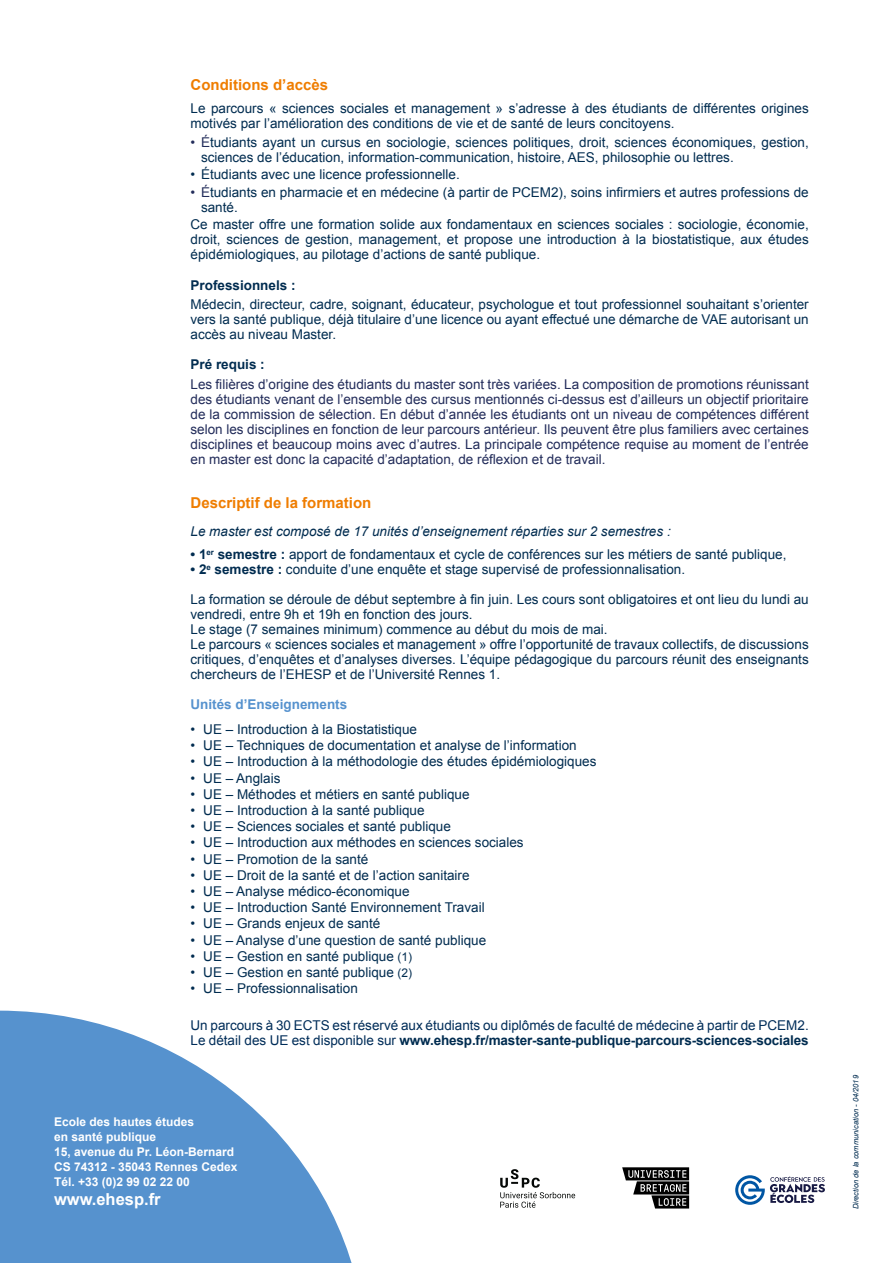
<style>
.page{position:relative;width:893px;height:1263px;background:#fff}
.page>*{position:absolute;margin:0;border:0;box-sizing:border-box;transform-origin:0 0}
.t1{font:700 16.5px "Arial";color:#fff}
.t2{font:700 15px "Arial";color:#ef7d00}
.t3{font:13.5px/15px "Arial";color:#002c50}
.t4{font:13.5px/15px "Arial";color:#222c5a;text-align:justify}
.t5{font:13.5px/15px "Arial";color:#002d59}
.t6{font:italic 13.5px "Arial";color:#002c50}
.t7{font:700 13.5px "Arial";color:#002c50}
.t8{font:700 13.5px "Arial";color:#5692ce}
.t9{font:700 12px/15px "Arial";color:#fff}
.t10{font:italic 7.5px "Arial";color:#002c50}
.s1{color:#222c5a}
.s2{font-weight:700}
.s3{font-size:12px}
.s4{font-weight:700;color:#002c50}
</style>
<div class="page">
<svg style="left:0;top:1011px;width:352px;height:252px;fill:#5692ce"></svg>
<svg style="left:500px;top:1169px;width:75px;height:39px"></svg>
<svg style="left:622px;top:1167px;width:67px;height:41px"></svg>
<svg style="left:735px;top:1175px;width:90px;height:30px"></svg>
<p class="t2" style="left:190px;top:74px;width:139px">Conditions d’accès</p>
<p class="t3" style="left:190px;top:101px;width:620px">Le parcours « sciences sociales et management » s’adresse à des étudiants de différentes origines motivés par l’amélioration des conditions de vie et de santé de leurs concitoyens.</p>
<p class="t3" style="left:201px;top:135px;width:609px;text-indent:-11px"><span class="s1">• É</span>tudiants ayant un cursus en sociologie, sciences politiques, droit, sciences économiques, gestion, sciences de l’éducation, information-communication, histoire, AES, philosophie ou lettres.</p>
<p class="t3" style="left:190px;top:167px;width:271px">• Étudiants avec une licence professionnelle.</p>
<p class="t3" style="left:201px;top:185px;width:609px;text-indent:-11px"><span class="s1">• É</span>tudiants en pharmacie et en médecine (à partir de PCEM2), soins infirmiers et autres professions de santé.</p>
<p class="t3" style="left:190px;top:217px;width:620px;text-align:justify">Ce master offre une formation solide aux fondamentaux en sciences sociales : sociologie, économie, droit, sciences de gestion, management, et propose une introduction à la biostatistique, aux études épidémiologiques, au pilotage d’actions de santé publique.</p>
<p class="t7" style="left:190px;top:276px;width:107px">Professionnels :</p>
<p class="t3" style="left:190px;top:297px;width:620px;text-align:justify">Médecin, directeur, cadre, soignant, éducateur, psychologue et tout professionnel souhaitant s’orienter vers la santé publique, déjà titulaire d’une licence ou ayant effectué une démarche de VAE autorisant un accès au niveau Master.</p>
<p class="t7" style="left:190px;top:355px;width:76px">Pré requis :</p>
<p class="t4" style="left:190px;top:376px;width:620px">Les filières d’origine des étudiants du master sont très variées. La composition de promotions réunissant des étudiants venant de l’ensemble des cursus mentionnés ci-dessus est d’ailleurs un objectif prioritaire de la commission de sélection. En début d’année les étudiants ont un niveau de compétences différent selon les disciplines en fonction de leur parcours antérieur. Ils peuvent être plus familiers avec certaines disciplines et beaucoup moins avec d’autres. La principale compétence requise au moment de l’entrée en master est donc la capacité d’adaptation, de réflexion et de travail.</p>
<p class="t2" style="left:190px;top:493px;width:182px">Descriptif de la formation</p>
<p class="t6" style="left:190px;top:522px;width:482px">Le master est composé de 17 unités d’enseignement réparties sur 2 semestres :</p>
<p class="t3" style="left:190px;top:547px;width:598px"><span class="s2">• 1</span><sup>er</sup> <span class="s2">semestre :</span> apport de fondamentaux et cycle de conférences sur les métiers de santé publique,</p>
<p class="t3" style="left:190px;top:562px;width:496px"><span class="s2">• 2</span><sup>e</sup> <span class="s2">semestre :</span> conduite d’une enquête et stage supervisé de professionnalisation.</p>
<p class="t3" style="left:190px;top:592px;width:620px">La formation se déroule de début septembre à fin juin. Les cours sont obligatoires et ont lieu du lundi au vendredi, entre 9h et 19h en fonction des jours.<br>Le stage (7 semaines minimum) commence au début du mois de mai.<br>Le parcours « sciences sociales et management » offre l’opportunité de travaux collectifs, de discussions critiques, d’enquêtes et d’analyses diverses. L’équipe pédagogique du parcours réunit des enseignants chercheurs de l’EHESP et de l’Université Rennes 1.</p>
<p class="t8" style="left:190px;top:695px;width:158px">Unités d’Enseignements</p>
<p class="t3" style="left:190px;top:722px;width:228px">• UE – Introduction à la Biostatistique</p>
<p class="t3" style="left:190px;top:738px;width:388px">• UE – Techniques de documentation et analyse de l’information</p>
<p class="t3" style="left:190px;top:754px;width:407px">• UE – Introduction à la méthodologie des études épidémiologiques</p>
<p class="t3" style="left:190px;top:770px;width:92px">• UE – Anglais</p>
<p class="t3" style="left:190px;top:787px;width:281px">• UE – Méthodes et métiers en santé publique</p>
<p class="t3" style="left:190px;top:803px;width:236px">• UE – Introduction à la santé publique</p>
<p class="t3" style="left:190px;top:819px;width:262px">• UE – Sciences sociales et santé publique</p>
<p class="t3" style="left:190px;top:835px;width:335px">• UE – Introduction aux méthodes en sciences sociales</p>
<p class="t3" style="left:190px;top:851px;width:179px">• UE – Promotion de la santé</p>
<p class="t3" style="left:190px;top:868px;width:281px">• UE – Droit de la santé et de l’action sanitaire</p>
<p class="t3" style="left:190px;top:884px;width:221px">• UE – Analyse médico-économique</p>
<p class="t3" style="left:190px;top:900px;width:296px">• UE – Introduction Santé Environnement Travail</p>
<p class="t3" style="left:190px;top:916px;width:191px">• UE – Grands enjeux de santé</p>
<p class="t3" style="left:190px;top:932px;width:297px">• UE – Analyse d’une question de santé publique</p>
<p class="t3" style="left:190px;top:949px;width:223px">• UE – Gestion en santé publique <span class="s3">(1)</span></p>
<p class="t3" style="left:190px;top:965px;width:223px">• UE – Gestion en santé publique <span class="s3">(2)</span></p>
<p class="t3" style="left:190px;top:981px;width:169px">• UE – Professionnalisation</p>
<p class="t5" style="left:190px;top:1018px;width:620px">Un parcours à 30 ECTS est réservé aux étudiants ou diplômés de faculté de médecine à partir de PCEM2.<br>Le détail des UE est disponible sur <span class="s4">www.ehesp.fr/master-sante-publique-parcours-sciences-sociales</span></p>
<p class="t9" style="left:54px;top:1114px;width:185px">Ecole des hautes études<br>en santé publique<br>15, avenue du Pr. Léon-Bernard<br>CS 74312 - 35043 Rennes Cedex<br>Tél. +33 (0)2 99 02 22 00</p>
<p class="t1" style="left:54px;top:1188px;width:108px">www.ehesp.fr</p>
<p class="t10" style="left:851px;top:1209px;width:136px;rotate:-90deg">Direction de la communication - 04/2019</p>
</div>
